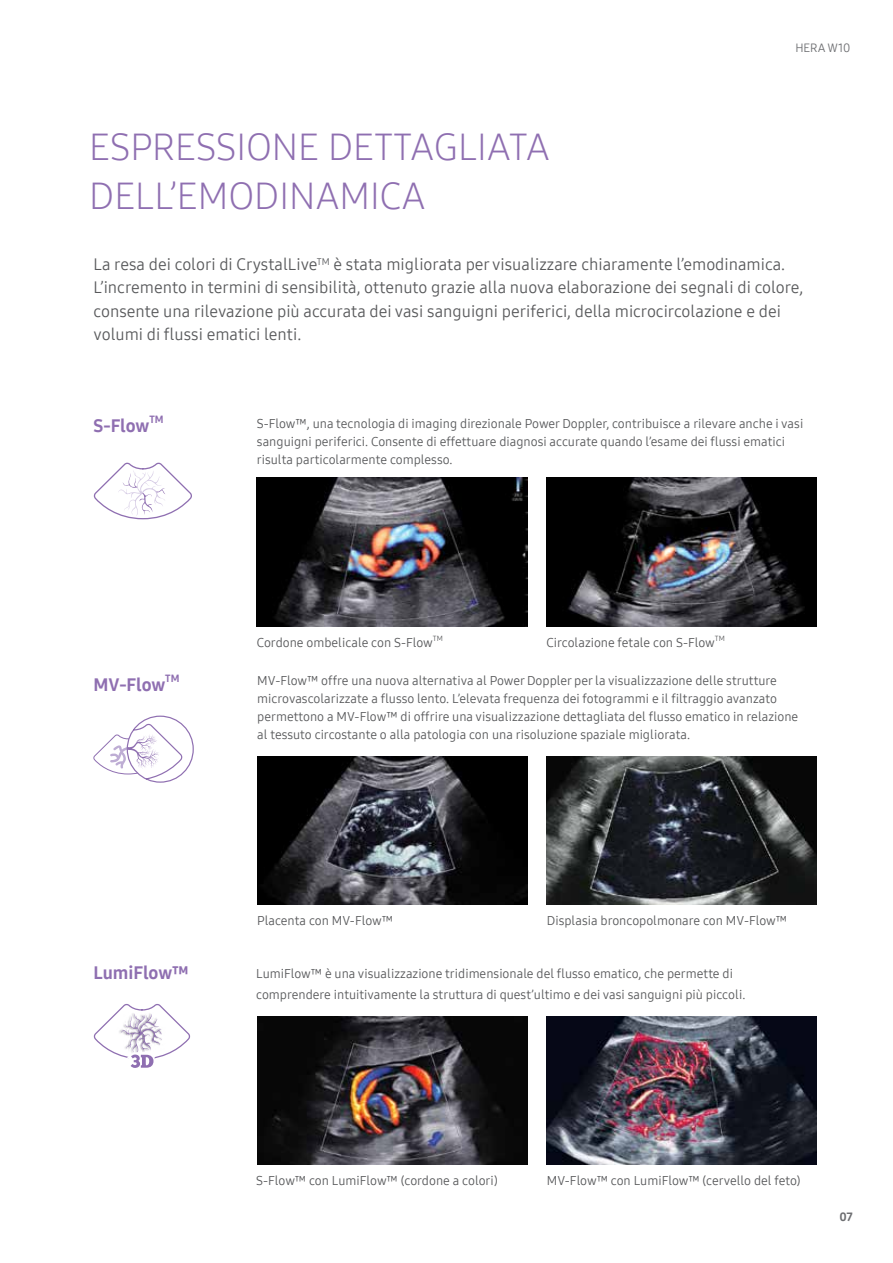
<style>
.page{position:relative;width:893px;height:1263px;background:#fff}
.page>*{position:absolute;margin:0;border:0;box-sizing:border-box;transform-origin:0 0}
.t1{font:37.5px/49.5px "Samsung One 300";color:#8f6fb1}
.t2{font:18px "Samsung One 800";letter-spacing:-.005em;color:#8f6fb1}
.t3{font:16.5px/23.2px "Samsung One 400";color:#58595b}
.t4{font:12.75px/18px "Samsung One 400";color:#58595b}
.t5{font:12px "Samsung One 400";color:#6d6e71}
.t6{font:12px "Samsung One 800";color:#6d6e71}
.t7{font:10.5px "Samsung One 800";color:#8f6fb1}
.t8{font:7.5px "Samsung One 400";color:#58595b}
</style>
<div class="page">
<img style="left:547px;top:756px;width:269px;height:149px">
<img style="left:257px;top:756px;width:270px;height:149px">
<img style="left:547px;top:477px;width:269px;height:149px">
<img style="left:257px;top:477px;width:270px;height:149px">
<img style="left:547px;top:1016px;width:269px;height:148px">
<img style="left:257px;top:1016px;width:270px;height:148px">
<svg style="left:93px;top:715px;width:101px;height:68px"></svg>
<svg style="left:93px;top:462px;width:99px;height:58px"></svg>
<svg style="left:93px;top:1003px;width:98px;height:65px"></svg>
<h1 class="t1" style="left:89px;top:121px;width:462px">ESPRESSIONE DETTAGLIATA<br>DELL’EMODINAMICA</h1>
<p class="t5" style="left:795px;top:40px;width:57px">HERA W10</p>
<p class="t3" style="left:94px;top:253px;width:711px">La resa dei colori di CrystalLive<sup>TM</sup> è stata migliorata per visualizzare chiaramente l’emodinamica.<br>L’incremento in termini di sensibilità, ottenuto grazie alla nuova elaborazione dei segnali di colore, consente una rilevazione più accurata dei vasi sanguigni periferici, della microcircolazione e dei volumi di flussi ematici lenti.</p>
<h2 class="t2" style="left:94px;top:414px;width:57px">S-Flow</h2>
<p class="t7" style="left:149px;top:413px;width:16px">TM</p>
<h2 class="t2" style="left:94px;top:672px;width:73px">MV-Flow</h2>
<p class="t7" style="left:165px;top:671px;width:16px">TM</p>
<p class="t4" style="left:257px;top:414px;width:548px">S-Flow™, una tecnologia di imaging direzionale Power Doppler, contribuisce a rilevare anche i vasi sanguigni periferici. Consente di effettuare diagnosi accurate quando l’esame dei flussi ematici risulta particolarmente complesso.</p>
<p class="t4" style="left:257px;top:633px;width:178px">Cordone ombelicale con S-Flow</p>
<p class="t8" style="left:433px;top:633px;width:11px">TM</p>
<p class="t4" style="left:546px;top:633px;width:170px">Circolazione fetale con S-Flow</p>
<p class="t8" style="left:715px;top:633px;width:11px">TM</p>
<p class="t4" style="left:257px;top:671px;width:542px">MV-Flow™ offre una nuova alternativa al Power Doppler per la visualizzazione delle strutture microvascolarizzate a flusso lento. L’elevata frequenza dei fotogrammi e il filtraggio avanzato permettono a MV-Flow™ di offrire una visualizzazione dettagliata del flusso ematico in relazione al tessuto circostante o alla patologia con una risoluzione spaziale migliorata.</p>
<h2 class="t2" style="left:94px;top:960px;width:97px">LumiFlow™</h2>
<p class="t4" style="left:257px;top:911px;width:137px">Placenta con MV-Flow™</p>
<p class="t4" style="left:547px;top:911px;width:242px">Displasia broncopolmonare con MV-Flow™</p>
<p class="t4" style="left:256px;top:962px;width:491px;line-height:21px">LumiFlow™ è una visualizzazione tridimensionale del flusso ematico, che permette di comprendere intuitivamente la struttura di quest’ultimo e dei vasi sanguigni più piccoli.</p>
<p class="t4" style="left:256px;top:1171px;width:243px">S-Flow™ con LumiFlow™ (cordone a colori)</p>
<p class="t4" style="left:547px;top:1171px;width:255px">MV-Flow™ con LumiFlow™ (cervello del feto)</p>
<p class="t6" style="left:840px;top:1208px;width:15px">07</p>
</div>
